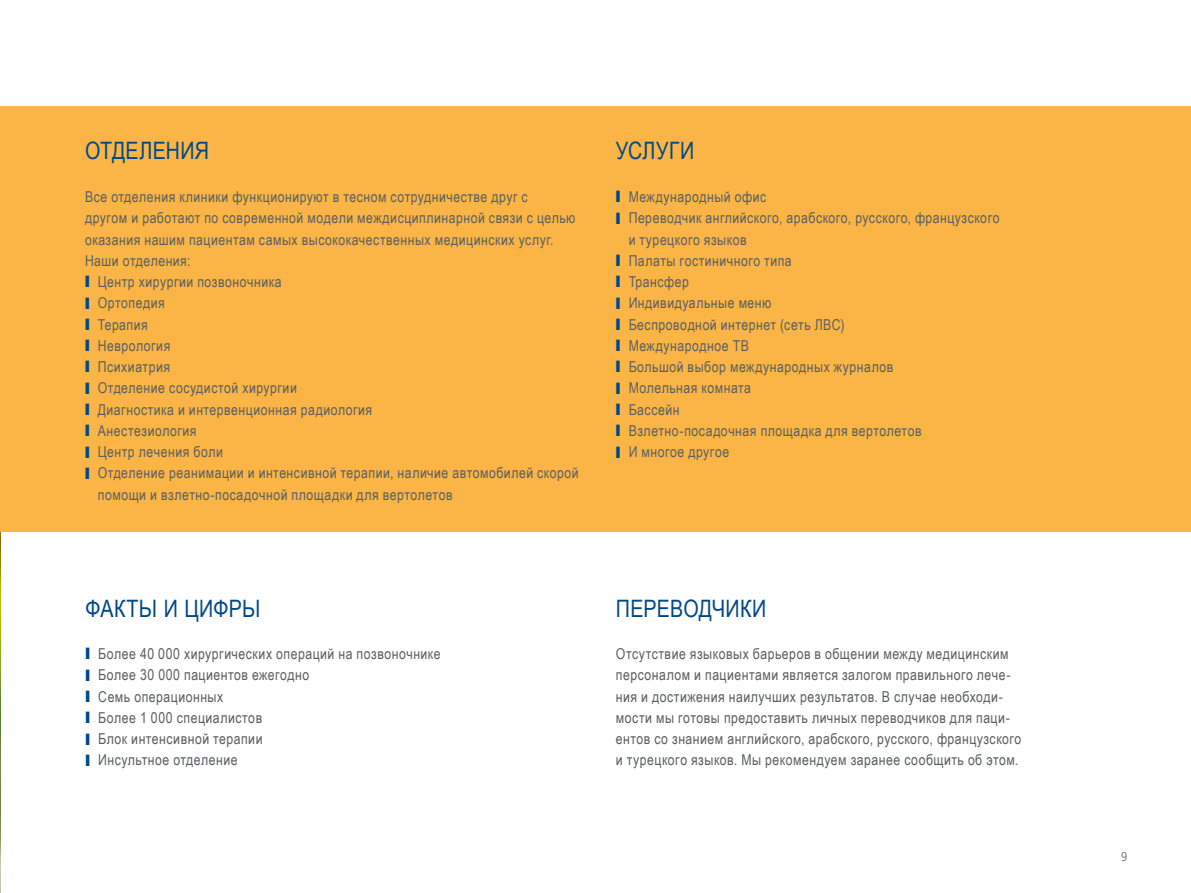
<style>
.page{position:relative;width:1191px;height:893px;background:#fff}
.page>*{position:absolute;margin:0;border:0;box-sizing:border-box;transform-origin:0 0}
._02_SRH_KL_IB_Conten{font:24px "Arial Narrow";letter-spacing:.01em;color:#004888}
._02_SRH_KL_IB_Conten-2{font:15px/21.3px "Arial Narrow";letter-spacing:.035em;color:#5a5f61}
.t1{font:300 condensed 12.75px "Frutiger LT Std";color:#5a5f61}
.s1{color:#004888}
</style>
<div class="page">
<img style="left:0;top:106px;width:1px;height:787px">
<div style="left:1px;top:106px;width:1190px;height:425px;background:#fab546"></div>
<p class="_02_SRH_KL_IB_Conten" style="left:85px;top:133px;width:126px">ОТДЕЛЕНИЯ</p>
<p class="_02_SRH_KL_IB_Conten-2" style="left:85px;top:185px;width:492px">Все отделения клиники функционируют в тесном сотрудничестве друг с<br>другом и работают по современной модели междисциплинарной связи с целью оказания нашим пациентам самых высококачественных медицинских услуг.<br>Наши отделения:</p>
<p class="_02_SRH_KL_IB_Conten-2" style="left:85px;top:271px;width:198px"><span class="s1">❙</span> Центр хирургии позвоночника</p>
<p class="_02_SRH_KL_IB_Conten-2" style="left:85px;top:292px;width:81px"><span class="s1">❙</span> Ортопедия</p>
<p class="_02_SRH_KL_IB_Conten-2" style="left:85px;top:313px;width:64px"><span class="s1">❙</span> Терапия</p>
<p class="_02_SRH_KL_IB_Conten-2" style="left:85px;top:334px;width:87px"><span class="s1">❙</span> Неврология</p>
<p class="_02_SRH_KL_IB_Conten-2" style="left:85px;top:356px;width:86px"><span class="s1">❙</span> Психиатрия</p>
<p class="_02_SRH_KL_IB_Conten-2" style="left:85px;top:377px;width:213px"><span class="s1">❙</span> Отделение сосудистой хирургии</p>
<p class="_02_SRH_KL_IB_Conten-2" style="left:85px;top:398px;width:289px"><span class="s1">❙</span> Диагностика и интервенционная радиология</p>
<p class="_02_SRH_KL_IB_Conten-2" style="left:85px;top:419px;width:113px"><span class="s1">❙</span> Анестезиология</p>
<p class="_02_SRH_KL_IB_Conten-2" style="left:85px;top:441px;width:139px"><span class="s1">❙</span> Центр лечения боли</p>
<p class="_02_SRH_KL_IB_Conten-2" style="left:98px;top:462px;width:482px;text-indent:-13px"><span class="s1">❙</span> Отделение реанимации и интенсивной терапии, наличие автомобилей скорой помощи и взлетно-посадочной площадки для вертолетов</p>
<p class="_02_SRH_KL_IB_Conten" style="left:616px;top:133px;width:80px">УСЛУГИ</p>
<p class="_02_SRH_KL_IB_Conten-2" style="left:616px;top:185px;width:152px"><span class="s1">❙</span> Международный офис</p>
<p class="_02_SRH_KL_IB_Conten-2" style="left:628px;top:207px;width:372px;text-indent:-13px"><span class="s1">❙</span> Переводчик английского, арабского, русского, французского и турецкого языков</p>
<p class="_02_SRH_KL_IB_Conten-2" style="left:616px;top:249px;width:177px"><span class="s1">❙</span> Палаты гостиничного типа</p>
<p class="_02_SRH_KL_IB_Conten-2" style="left:616px;top:271px;width:75px"><span class="s1">❙</span> Трансфер</p>
<p class="_02_SRH_KL_IB_Conten-2" style="left:616px;top:292px;width:157px"><span class="s1">❙</span> Индивидуальные меню</p>
<p class="_02_SRH_KL_IB_Conten-2" style="left:616px;top:313px;width:230px"><span class="s1">❙</span> Беспроводной интернет (сеть ЛВС)</p>
<p class="_02_SRH_KL_IB_Conten-2" style="left:616px;top:334px;width:134px"><span class="s1">❙</span> Международное ТВ</p>
<p class="_02_SRH_KL_IB_Conten-2" style="left:616px;top:356px;width:279px"><span class="s1">❙</span> Большой выбор международных журналов</p>
<p class="_02_SRH_KL_IB_Conten-2" style="left:616px;top:377px;width:137px"><span class="s1">❙</span> Молельная комната</p>
<p class="_02_SRH_KL_IB_Conten-2" style="left:616px;top:398px;width:65px"><span class="s1">❙</span> Бассейн</p>
<p class="_02_SRH_KL_IB_Conten-2" style="left:616px;top:419px;width:307px"><span class="s1">❙</span> Взлетно-посадочная площадка для вертолетов</p>
<p class="_02_SRH_KL_IB_Conten-2" style="left:616px;top:441px;width:115px"><span class="s1">❙</span> И многое другое</p>
<p class="_02_SRH_KL_IB_Conten" style="left:85px;top:590px;width:176px">ФАКТЫ И ЦИФРЫ</p>
<p class="_02_SRH_KL_IB_Conten-2" style="left:85px;top:643px;width:356px"><span class="s1">❙</span> Более 40 000 хирургических операций на позвоночнике</p>
<p class="_02_SRH_KL_IB_Conten-2" style="left:85px;top:664px;width:225px"><span class="s1">❙</span> Более 30 000 пациентов ежегодно</p>
<p class="_02_SRH_KL_IB_Conten-2" style="left:85px;top:685px;width:139px"><span class="s1">❙</span> Семь операционных</p>
<p class="_02_SRH_KL_IB_Conten-2" style="left:85px;top:706px;width:178px"><span class="s1">❙</span> Более 1 000 специалистов</p>
<p class="_02_SRH_KL_IB_Conten-2" style="left:85px;top:728px;width:178px"><span class="s1">❙</span> Блок интенсивной терапии</p>
<p class="_02_SRH_KL_IB_Conten-2" style="left:85px;top:749px;width:154px"><span class="s1">❙</span> Инсультное отделение</p>
<p class="_02_SRH_KL_IB_Conten" style="left:616px;top:590px;width:152px">ПЕРЕВОДЧИКИ</p>
<p class="_02_SRH_KL_IB_Conten-2" style="left:616px;top:643px;width:407px">Отсутствие языковых барьеров в общении между медицинским персоналом и пациентами является залогом правильного лече&shy;ния и достижения наилучших результатов. В случае необходи&shy;мости мы готовы предоставить личных переводчиков для паци&shy;ентов со знанием английского, арабского, русского, французского и турецкого языков. Мы рекомендуем заранее сообщить об этом.</p>
<p class="t1" style="left:1121px;top:849px;width:8px">9</p>
</div>
